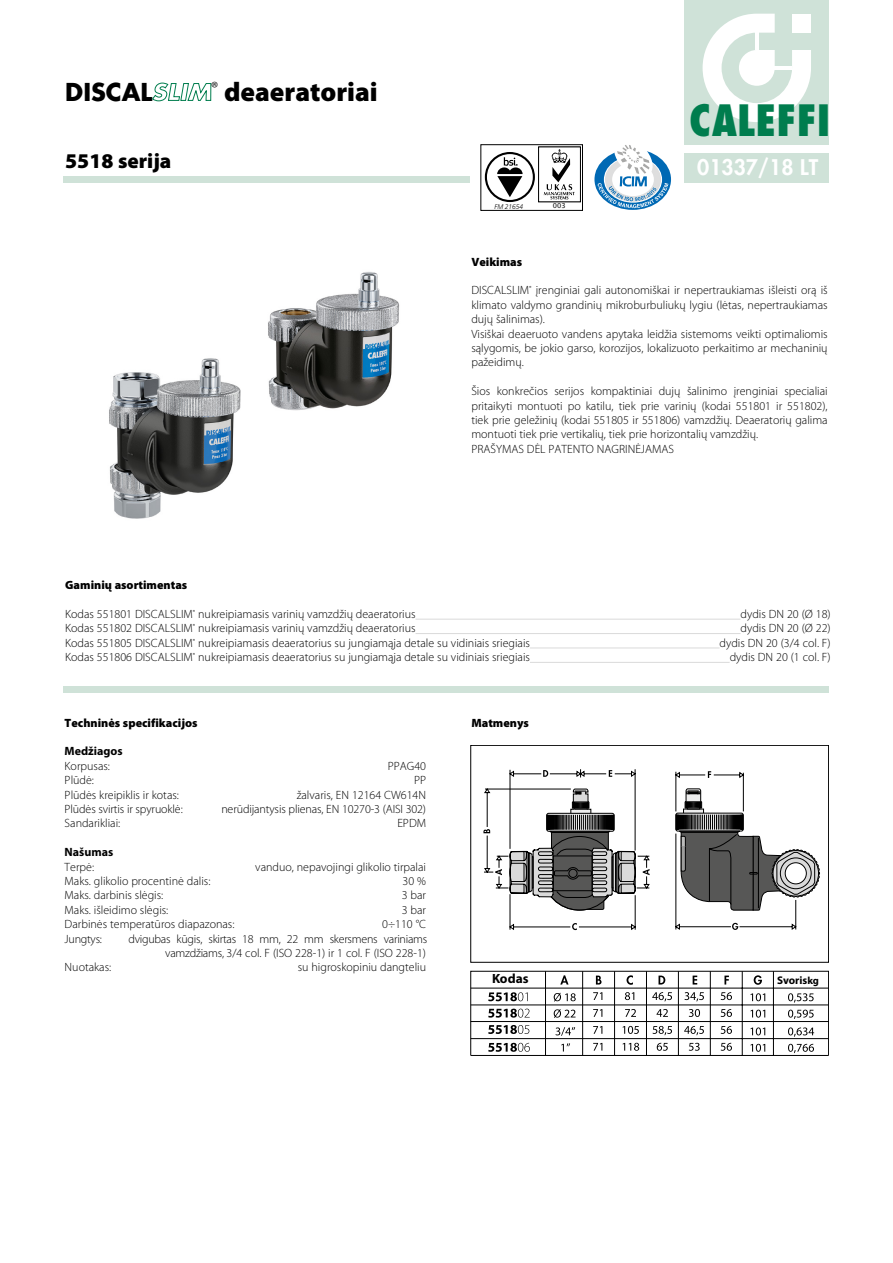
<style>
.page{position:relative;width:893px;height:1263px;background:#fff}
.page>*{position:absolute;margin:0;border:0;box-sizing:border-box;transform-origin:0 0}
.Normale{font:800 condensed 42px "Futura";color:#007d4e}
.Normale-2{font:900 27px "Myriad Pro";color:#000}
.Normale-3{font:700 24px "Futura";color:#000}
.Normale-4{font:900 21px "Myriad Pro";color:#000}
.Normale-5{font:800 21px "Futura";color:#fff}
.t1{font:700 13.35px "Myriad Pro";color:#000}
.Normale-6{font:300 12px/14.4px "Myriad Pro";color:#000;text-align:justify}
.Normale-7{font:300 12px/14.4px "Myriad Pro";letter-spacing:-.02em;color:#000;text-align:right}
.Normale-8{font:900 12px "Myriad Pro";color:#000}
.Normale-9{font:700 12px "Myriad Pro";color:#000}
.t2{font:700 11.1px "Myriad Pro";color:#000}
.t3{font:italic 300 6.75px "Frutiger";letter-spacing:-.005em;color:#000}
.t4{font:6.75px "Lucida Grande";color:#000}
.s1{font-size:10.35px}
</style>
<div class="page">
<div style="left:685px;top:0;width:144px;height:145px;background:#cfe2d8"></div>
<svg style="left:703px;top:14px;width:108px;height:108px"></svg>
<hr style="left:755px;top:32px;width:4px;height:18px;background:#fff">
<hr style="left:774px;top:66px;width:18px;height:4px;background:#fff">
<div style="left:685px;top:153px;width:144px;height:30px;background:#cfe2d8"></div>
<div style="left:64px;top:686px;width:765px;height:7px;background:#cfe2d8"></div>
<hr style="left:416px;top:619px;width:324px;height:1px;background:#dadada">
<hr style="left:416px;top:633px;width:324px;height:1px;background:#dadada">
<hr style="left:530px;top:648px;width:190px;height:1px;background:#dadada">
<hr style="left:530px;top:662px;width:200px;height:1px;background:#dadada">
<div style="left:64px;top:176px;width:406px;height:7px;background:#cfe2d8"></div>
<svg style="left:594px;top:149px;width:77px;height:61px"></svg>
<svg style="left:597px;top:145px;width:71px;height:63px"></svg>
<svg style="left:481px;top:144px;width:102px;height:67px"></svg>
<svg style="left:152px;top:83px;width:59px;height:18px"></svg>
<img style="left:268px;top:272px;width:132px;height:139px">
<img style="left:109px;top:358px;width:132px;height:161px">
<svg style="left:483px;top:769px;width:337px;height:161px"></svg>
<div style="left:470px;top:971px;width:359px;height:51px;border:1px solid #000"></div>
<hr style="left:471px;top:988px;width:358px;height:1px;background:#000">
<hr style="left:471px;top:1005px;width:358px;height:1px;background:#000">
<hr style="left:471px;top:1038px;width:358px;height:1px;background:#000">
<hr style="left:471px;top:1055px;width:358px;height:1px;background:#000">
<hr style="left:742px;top:971px;width:1px;height:84px;background:#000">
<hr style="left:773px;top:971px;width:1px;height:84px;background:#000">
<svg style="left:560px;top:975px;width:8px;height:9px"></svg>
<svg style="left:596px;top:975px;width:5px;height:9px"></svg>
<svg style="left:626px;top:975px;width:7px;height:10px"></svg>
<svg style="left:658px;top:975px;width:7px;height:9px"></svg>
<svg style="left:693px;top:975px;width:4px;height:9px"></svg>
<svg style="left:724px;top:975px;width:5px;height:9px"></svg>
<hr style="left:545px;top:971px;width:1px;height:84px;background:#000">
<hr style="left:582px;top:971px;width:1px;height:84px;background:#000">
<hr style="left:614px;top:971px;width:1px;height:84px;background:#000">
<hr style="left:646px;top:971px;width:1px;height:84px;background:#000">
<hr style="left:678px;top:971px;width:1px;height:84px;background:#000">
<hr style="left:710px;top:971px;width:1px;height:84px;background:#000">
<svg style="left:754px;top:975px;width:8px;height:10px"></svg>
<svg style="left:593px;top:1026px;width:9px;height:8px"></svg>
<svg style="left:623px;top:1026px;width:16px;height:8px"></svg>
<svg style="left:653px;top:1026px;width:19px;height:9px"></svg>
<svg style="left:684px;top:1026px;width:20px;height:9px"></svg>
<svg style="left:721px;top:1026px;width:11px;height:8px"></svg>
<svg style="left:593px;top:1043px;width:9px;height:7px"></svg>
<svg style="left:593px;top:992px;width:9px;height:8px"></svg>
<svg style="left:593px;top:1009px;width:9px;height:8px"></svg>
<svg style="left:623px;top:1043px;width:16px;height:8px"></svg>
<svg style="left:625px;top:992px;width:9px;height:8px"></svg>
<svg style="left:625px;top:1009px;width:11px;height:8px"></svg>
<svg style="left:657px;top:1043px;width:11px;height:8px"></svg>
<svg style="left:652px;top:992px;width:20px;height:9px"></svg>
<svg style="left:656px;top:1009px;width:12px;height:8px"></svg>
<svg style="left:689px;top:1043px;width:11px;height:8px"></svg>
<svg style="left:684px;top:992px;width:20px;height:9px"></svg>
<svg style="left:689px;top:1009px;width:11px;height:8px"></svg>
<svg style="left:721px;top:1043px;width:11px;height:8px"></svg>
<svg style="left:721px;top:992px;width:11px;height:8px"></svg>
<svg style="left:721px;top:1009px;width:11px;height:8px"></svg>
<div style="left:471px;top:745px;width:358px;height:217px;border:1px solid #000"></div>
<svg style="left:555px;top:1027px;width:20px;height:9px"></svg>
<svg style="left:554px;top:993px;width:22px;height:9px"></svg>
<svg style="left:561px;top:1043px;width:9px;height:8px"></svg>
<svg style="left:750px;top:1027px;width:15px;height:8px"></svg>
<svg style="left:750px;top:1044px;width:15px;height:8px"></svg>
<svg style="left:750px;top:993px;width:15px;height:8px"></svg>
<svg style="left:750px;top:1010px;width:15px;height:7px"></svg>
<svg style="left:788px;top:1027px;width:26px;height:10px"></svg>
<svg style="left:788px;top:1044px;width:26px;height:9px"></svg>
<svg style="left:788px;top:993px;width:26px;height:9px"></svg>
<svg style="left:788px;top:1010px;width:26px;height:9px"></svg>
<hr style="left:470px;top:1021px;width:1px;height:34px;background:#000">
<hr style="left:828px;top:1021px;width:1px;height:34px;background:#000">
<svg style="left:488px;top:992px;width:40px;height:9px"></svg>
<svg style="left:488px;top:1009px;width:42px;height:9px"></svg>
<svg style="left:488px;top:1025px;width:41px;height:9px"></svg>
<svg style="left:488px;top:1043px;width:42px;height:9px"></svg>
<svg style="left:554px;top:1009px;width:21px;height:9px"></svg>
<p class="Normale-3" style="left:65px;top:75px;width:89px">DISCAL</p>
<p class="Normale-2" style="left:211px;top:74px;width:168px"><sup>®</sup> deaeratoriai</p>
<p class="Normale-4" style="left:65px;top:147px;width:108px">5518 serija</p>
<p class="Normale" style="left:689px;top:93px;width:143px">CALEFFI</p>
<p class="t3" style="left:494px;top:203px;width:30px">FM 21654</p>
<p class="t4" style="left:553px;top:202px;width:14px">003</p>
<p class="Normale-5" style="left:697px;top:154px;width:122px">01337/18 LT</p>
<p class="Normale-8" style="left:471px;top:254px;width:52px">Veikimas</p>
<p class="Normale-6" style="left:471px;top:283px;width:358px">DISCALSLIM<sup>®</sup> įrenginiai gali autonomiškai ir nepertraukiamas išleisti orą iš klimato valdymo grandinių mikroburbuliukų lygiu (lėtas, nepertraukiamas dujų šalinimas).</p>
<p class="Normale-6" style="left:471px;top:326px;width:358px">Visiškai deaeruoto vandens apytaka leidžia sistemoms veikti optimaliomis sąlygomis, be jokio garso, korozijos, lokalizuoto perkaitimo ar mechaninių pažeidimų.</p>
<p class="Normale-6" style="left:471px;top:384px;width:358px">Šios konkrečios serijos kompaktiniai dujų šalinimo įrenginiai specialiai pritaikyti montuoti po katilu, tiek prie varinių (kodai 551801 ir 551802), tiek prie geležinių (kodai 551805 ir 551806) vamzdžių. Deaeratorių galima montuoti tiek prie vertikalių, tiek prie horizontalių vamzdžių.</p>
<p class="Normale-6" style="left:471px;top:442px;width:204px">PRAŠYMAS DĖL PATENTO NAGRINĖJAMAS</p>
<p class="Normale-8" style="left:65px;top:577px;width:124px">Gaminių asortimentas</p>
<p class="Normale-6" style="left:65px;top:607px;width:352px">Kodas 551801 DISCALSLIM<sup>®</sup> nukreipiamasis varinių vamzdžių deaeratorius</p>
<p class="Normale-6" style="left:740px;top:607px;width:92px">dydis DN 20 (Ø 18)</p>
<p class="Normale-6" style="left:65px;top:621px;width:352px">Kodas 551802 DISCALSLIM<sup>®</sup> nukreipiamasis varinių vamzdžių deaeratorius</p>
<p class="Normale-6" style="left:740px;top:621px;width:92px">dydis DN 20 (Ø 22)</p>
<p class="Normale-6" style="left:65px;top:635px;width:466px">Kodas 551805 DISCALSLIM<sup>®</sup> nukreipiamasis deaeratorius su jungiamąja detale su vidiniais sriegiais</p>
<p class="Normale-6" style="left:720px;top:635px;width:113px">dydis DN 20 (3/4 col. F)</p>
<p class="Normale-6" style="left:65px;top:650px;width:466px">Kodas 551806 DISCALSLIM<sup>®</sup> nukreipiamasis deaeratorius su jungiamąja detale su vidiniais sriegiais</p>
<p class="Normale-6" style="left:730px;top:650px;width:103px">dydis DN 20 (1 col. F)</p>
<p class="Normale-8" style="left:65px;top:714px;width:134px">Techninės specifikacijos</p>
<p class="Normale-9" style="left:65px;top:743px;width:60px">Medžiagos</p>
<p class="Normale-6" style="left:65px;top:758px;width:47px">Korpusas:</p>
<p class="Normale-6" style="left:388px;top:758px;width:40px">PPAG40</p>
<p class="Normale-6" style="left:65px;top:773px;width:31px">Plūdė:</p>
<p class="Normale-6" style="left:414px;top:773px;width:14px">PP</p>
<p class="Normale-6" style="left:65px;top:787px;width:116px">Plūdės kreipiklis ir kotas:</p>
<p class="Normale-6" style="left:297px;top:787px;width:131px">žalvaris, EN 12164 CW614N</p>
<p class="Normale-6" style="left:65px;top:802px;width:120px">Plūdės svirtis ir spyruoklė:</p>
<p class="Normale-6" style="left:221px;top:802px;width:206px">nerūdijantysis plienas, EN 10270-3 (AISI 302)</p>
<p class="Normale-6" style="left:65px;top:816px;width:57px">Sandarikliai:</p>
<p class="Normale-6" style="left:397px;top:816px;width:30px">EPDM</p>
<p class="Normale-9" style="left:65px;top:844px;width:50px">Našumas</p>
<p class="Normale-6" style="left:65px;top:859px;width:31px">Terpė:</p>
<p class="Normale-6" style="left:255px;top:859px;width:172px">vanduo, nepavojingi glikolio tirpalai</p>
<p class="Normale-6" style="left:65px;top:874px;width:147px">Maks. glikolio procentinė dalis:</p>
<p class="Normale-6" style="left:403px;top:874px;width:25px">30 %</p>
<p class="Normale-6" style="left:65px;top:888px;width:100px">Maks. darbinis slėgis:</p>
<p class="Normale-6" style="left:402px;top:888px;width:26px">3 bar</p>
<p class="Normale-6" style="left:65px;top:902px;width:105px">Maks. išleidimo slėgis:</p>
<p class="Normale-6" style="left:402px;top:902px;width:26px">3 bar</p>
<p class="Normale-6" style="left:65px;top:917px;width:171px">Darbinės temperatūros diapazonas:</p>
<p class="Normale-6" style="left:382px;top:917px;width:45px">0÷110 °C</p>
<p class="Normale-7" style="left:65px;top:931px;width:39px">Jungtys:</p>
<p class="Normale-7" style="left:128px;top:931px;width:300px">dvigubas kūgis, skirtas 18 mm, 22 mm skersmens variniams vamzdžiams, 3/4 col. F (ISO 228-1) ir 1 col. F (ISO 228-1)</p>
<p class="Normale-6" style="left:65px;top:960px;width:48px">Nuotakas:</p>
<p class="Normale-6" style="left:298px;top:960px;width:130px">su higroskopiniu dangteliu</p>
<p class="Normale-8" style="left:471px;top:714px;width:59px">Matmenys</p>
<p class="t1" style="left:492px;top:970px;width:38px">Kodas</p>
<p class="t2" style="left:777px;top:973px;width:43px">Svoris<span class="s1">kg</span></p>
</div>
